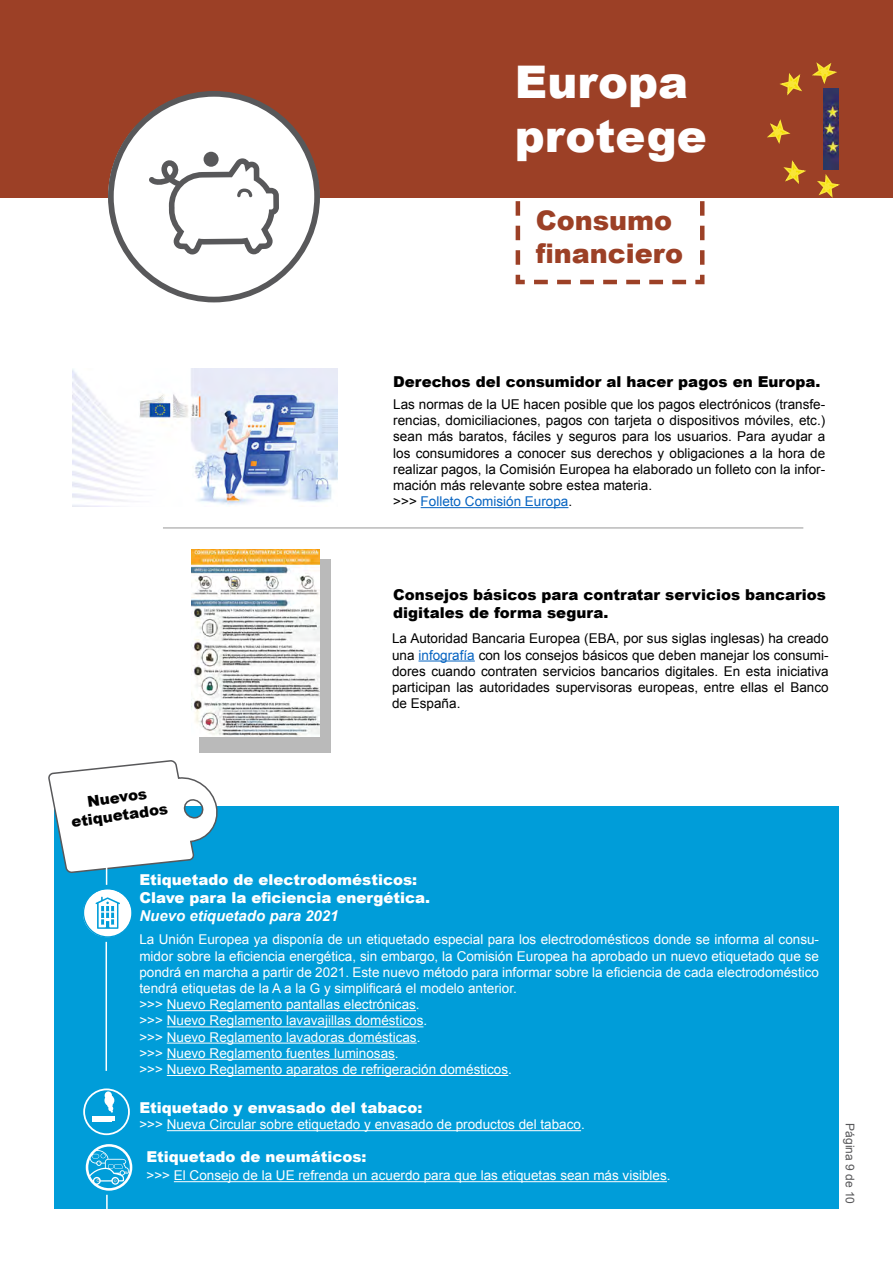
<style>
.page{position:relative;width:893px;height:1263px;background:#fff}
.page>*{position:absolute;margin:0;border:0;box-sizing:border-box;transform-origin:0 0}
.t1{font:900 45px/54px "Arial";color:#fff}
.t2{font:900 27px/32.4px "Arial";color:#9c4026}
.t3{font:900 15px/18px "Arial";color:#000}
.t4{font:900 15px/18px "Arial";color:#fff}
.t5{font:italic 700 15px "Arial";color:#fff}
.t6{font:13.5px/16.2px "Arial";color:#fff}
.t7{font:13.5px/16.2px "Arial";color:#000}
.t8{font:12px "Arial";color:#58585a}
.s1{color:#0563c1}
</style>
<div class="page">
<div style="left:0;top:0;width:893px;height:198px;background:#9c4026"></div>
<svg style="left:783px;top:160px;width:23px;height:24px"></svg>
<svg style="left:767px;top:119px;width:24px;height:25px"></svg>
<svg style="left:779px;top:62px;width:58px;height:34px"></svg>
<svg style="left:817px;top:174px;width:23px;height:24px"></svg>
<img style="left:823px;top:88px;width:16px;height:81px">
<svg style="left:108px;top:91px;width:212px;height:211px"></svg>
<img style="left:73px;top:368px;width:265px;height:138px">
<hr style="left:421px;top:507px;width:147px;height:1px;background:#0563c1">
<hr style="left:418px;top:660px;width:57px;height:1px;background:#0563c1">
<div style="left:199px;top:559px;width:132px;height:193px;background:#bababa"></div>
<img style="left:191px;top:550px;width:129px;height:186px">
<hr style="left:163px;top:527px;width:640px;height:2px;background:#bababa">
<div style="left:54px;top:807px;width:785px;height:402px;background:#009dd9"></div>
<svg style="left:48px;top:760px;width:173px;height:114px"></svg>
<hr style="left:167px;top:1010px;width:249px;height:1px;background:#fff">
<hr style="left:167px;top:1026px;width:256px;height:1px;background:#fff">
<hr style="left:167px;top:1042px;width:250px;height:1px;background:#fff">
<hr style="left:167px;top:1059px;width:228px;height:1px;background:#fff">
<hr style="left:167px;top:1075px;width:341px;height:1px;background:#fff">
<svg style="left:86px;top:1144px;width:46px;height:47px"></svg>
<svg style="left:83px;top:889px;width:49px;height:48px"></svg>
<hr style="left:167px;top:1130px;width:414px;height:1px;background:#fff">
<hr style="left:174px;top:1181px;width:493px;height:1px;background:#fff">
<svg style="left:83px;top:1088px;width:47px;height:47px"></svg>
<hr style="left:106px;top:942px;width:1px;height:129px;background:#fff">
<hr style="left:106px;top:799px;width:1px;height:86px;background:#fff">
<hr style="left:106px;top:1195px;width:2px;height:51px;background:#fff">
<svg style="left:515px;top:201px;width:190px;height:84px"></svg>
<h1 class="t1" style="left:515px;top:53px;width:193px">Europa protege</h1>
<h2 class="t2" style="left:536px;top:204px;width:149px">Consumo financiero</h2>
<p class="t3" style="left:393px;top:372px;width:429px">Derechos del consumidor al hacer pagos en Europa.</p>
<p class="t7" style="left:393px;top:396px;width:434px">Las normas de la UE hacen posible que los pagos electrónicos (transfe&shy;rencias, domiciliaciones, pagos con tarjeta o dispositivos móviles, etc.) sean más baratos, fáciles y seguros para los usuarios. Para ayudar a los consumidores a conocer sus derechos y obligaciones a la hora de realizar pagos, la Comisión Europea ha elaborado un folleto con la infor&shy;mación más relevante sobre estea materia.<br>&gt;&gt;&gt; <span class="s1">Folleto Comisión Europa</span>.</p>
<p class="t3" style="left:393px;top:585px;width:434px">Consejos básicos para contratar servicios bancarios digitales de forma segura.</p>
<p class="t7" style="left:392px;top:630px;width:438px;text-align:justify">La Autoridad Bancaria Europea (EBA, por sus siglas inglesas) ha creado una <span class="s1">infografía</span> con los consejos básicos que deben manejar los consumi&shy;dores cuando contraten servicios bancarios digitales. En esta iniciativa participan las autoridades supervisoras europeas, entre ellas el Banco de España.</p>
<p class="t3" style="left:68px;top:795px;width:99px;text-align:center;rotate:-8deg">Nuevos etiquetados</p>
<p class="t4" style="left:139px;top:870px;width:292px">Etiquetado de electrodomésticos:<br>Clave para la eficiencia energética.</p>
<p class="t5" style="left:139px;top:906px;width:201px">Nuevo etiquetado para 2021</p>
<p class="t6" style="left:139px;top:931px;width:681px">La Unión Europea ya disponía de un etiquetado especial para los electrodomésticos donde se informa al consu&shy;midor sobre la eficiencia energética, sin embargo, la Comisión Europea ha aprobado un nuevo etiquetado que se pondrá en marcha a partir de 2021. Este nuevo método para informar sobre la eficiencia de cada electrodoméstico tendrá etiquetas de la A a la G y simplificará el modelo anterior.<br>&gt;&gt;&gt; Nuevo Reglamento pantallas electrónicas.<br>&gt;&gt;&gt; Nuevo Reglamento lavavajillas domésticos.<br>&gt;&gt;&gt; Nuevo Reglamento lavadoras domésticas.<br>&gt;&gt;&gt; Nuevo Reglamento fuentes luminosas.<br>&gt;&gt;&gt; Nuevo Reglamento aparatos de refrigeración domésticos.</p>
<p class="t4" style="left:139px;top:1098px;width:285px">Etiquetado y envasado del tabaco:</p>
<p class="t6" style="left:139px;top:1116px;width:447px">&gt;&gt;&gt; Nueva Circular sobre etiquetado y envasado de productos del tabaco.</p>
<p class="t4" style="left:146px;top:1147px;width:222px">Etiquetado de neumáticos:</p>
<p class="t6" style="left:146px;top:1167px;width:526px">&gt;&gt;&gt; El Consejo de la UE refrenda un acuerdo para que las etiquetas sean más visibles.</p>
<p class="t8" style="left:858px;top:1123px;width:82px;rotate:90deg">Página 9 de 10</p>
</div>
